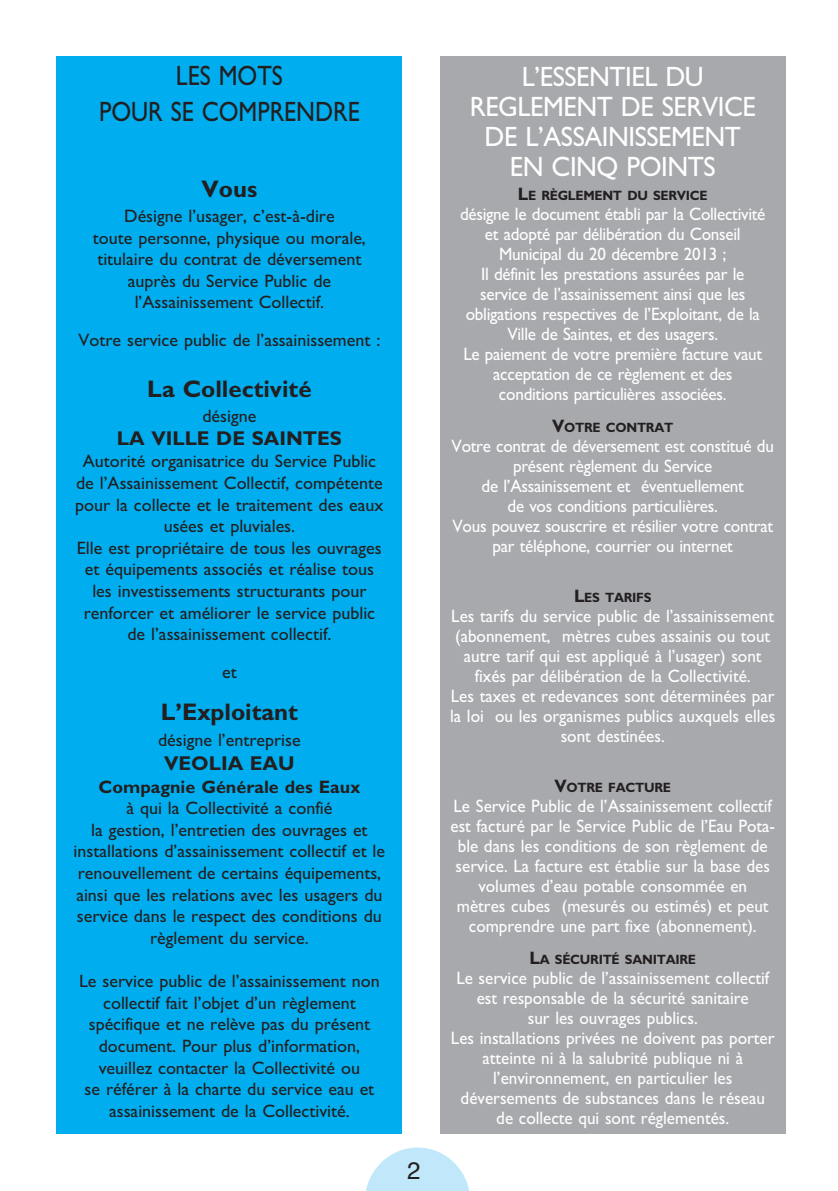
<style>
.page{position:relative;width:838px;height:1191px;background:#fff}
.page>*{position:absolute;margin:0;border:0;box-sizing:border-box;transform-origin:0 0}
.t1{font:28px/30px "M Gill Sans";letter-spacing:-.015em;color:#fff;text-align:center;scale:.95 1}
.t2{font:28px/36px "M Gill Sans";color:#231f20;text-align:center;scale:.86 1}
.t3{font:700 24px "M Gill Sans";color:#231f20}
.t4{font:24px "Helvetica";color:#231f20}
.t5{font:700 20px "M Gill Sans";color:#231f20}
.t6{font:18px/20px "M Gill Sans";color:#fff;text-align:center;scale:.95 1}
.t7{font:18px/21.6px "M Gill Sans";color:#231f20;text-align:center}
.t8{font:700 18px "M Gill Sans";color:#231f20}
.t9{font:700 13.6px "M Gill Sans";letter-spacing:-.02em;color:#231f20;scale:.95 1}
.s1{font-size:18px}
</style>
<div class="page">
<svg style="left:366px;top:1147px;width:104px;height:44px"></svg>
<div style="left:57px;top:57px;width:345px;height:1077px;background:#00aeef"></div>
<div style="left:440px;top:57px;width:345px;height:1077px;background:#a8a9ad"></div>
<h1 class="t2" style="left:99px;top:57px;width:304px">LES MOTS<br>POUR SE COMPRENDRE</h1>
<h2 class="t3" style="left:202px;top:175px;width:57px">Vous</h2>
<p class="t7" style="left:93px;top:205px;width:274px">Désigne l’usager, c’est-à-dire<br>toute personne, physique ou morale, titulaire du contrat de déversement auprès du Service Public de l’Assainissement Collectif.</p>
<p class="t7" style="left:79px;top:329px;width:303px">Votre service public de l’assainissement :</p>
<h2 class="t3" style="left:147px;top:375px;width:166px">La Collectivité</h2>
<p class="t7" style="left:202px;top:405px;width:55px">désigne</p>
<p class="t5" style="left:117px;top:426px;width:227px">LA VILLE DE SAINTES</p>
<p class="t7" style="left:75px;top:450px;width:310px">Autorité organisatrice du Service Public de l’Assainissement Collectif, compétente pour la collecte et le traitement des eaux usées et pluviales.<br>Elle est propriétaire de tous les ouvrages et équipements associés et réalise tous les investissements structurants pour renforcer et améliorer le service public de l’assainissement collectif.</p>
<p class="t7" style="left:222px;top:661px;width:16px">et</p>
<h2 class="t3" style="left:161px;top:697px;width:139px">L’Exploitant</h2>
<p class="t7" style="left:158px;top:729px;width:144px">désigne l’entreprise</p>
<p class="t5" style="left:164px;top:751px;width:132px">VEOLIA EAU</p>
<p class="t8" style="left:99px;top:776px;width:263px">Compagnie Générale des Eaux</p>
<p class="t7" style="left:74px;top:797px;width:313px">à qui la Collectivité a confié<br>la gestion, l’entretien des ouvrages et installations d’assainissement collectif et le renouvellement de certains équipements, ainsi que les relations avec les usagers du service dans le respect des conditions du règlement du service.</p>
<p class="t7" style="left:79px;top:970px;width:302px">Le service public de l’assainissement non collectif fait l’objet d’un règlement spécifique et ne relève pas du présent document. Pour plus d’information, veuillez contacter la Collectivité ou<br>se référer à la charte du service eau et assainissement de la Collectivité.</p>
<h2 class="t4" style="left:407px;top:1156px;width:15px">2</h2>
<h1 class="t1" style="left:470px;top:61px;width:303px">L’ESSENTIEL DU<br>REGLEMENT DE SERVICE<br>DE L’ASSAINISSEMENT<br>EN CINQ POINTS</h1>
<p class="t9" style="left:518px;top:187px;width:201px"><span class="s1">L</span>E RÈGLEMENT DU SERVICE</p>
<p class="t6" style="left:460px;top:204px;width:323px">désigne le document établi par la Collectivité et adopté par délibération du Conseil Municipal du 20 décembre 2013 ;<br>Il définit les prestations assurées par le service de l’assainissement ainsi que les obligations respectives de l’Exploitant, de la Ville de Saintes, et des usagers.<br>Le paiement de votre première facture vaut acceptation de ce règlement et des conditions particulières associées.</p>
<p class="t9" style="left:552px;top:419px;width:129px"><span class="s1">V</span>OTRE CONTRAT</p>
<p class="t6" style="left:451px;top:436px;width:341px">Votre contrat de déversement est constitué du présent règlement du Service<br>de l’Assainissement et éventuellement<br>de vos conditions particulières.<br>Vous pouvez souscrire et résilier votre contrat par téléphone, courrier ou internet</p>
<p class="t9" style="left:574px;top:589px;width:83px"><span class="s1">L</span>ES TARIFS</p>
<p class="t6" style="left:450px;top:606px;width:344px">Les tarifs du service public de l’assainissement (abonnement, mètres cubes assainis ou tout autre tarif qui est appliqué à l’usager) sont fixés par délibération de la Collectivité.<br>Les taxes et redevances sont déterminées par la loi ou les organismes publics auxquels elles sont destinées.</p>
<p class="t9" style="left:554px;top:779px;width:124px"><span class="s1">V</span>OTRE FACTURE</p>
<p class="t6" style="left:450px;top:796px;width:343px">Le Service Public de l’Assainissement collectif est facturé par le Service Public de l’Eau Pota&shy;ble dans les conditions de son règlement de service. La facture est établie sur la base des volumes d’eau potable consommée en<br>mètres cubes (mesurés ou estimés) et peut comprendre une part fixe (abonnement).</p>
<p class="t9" style="left:529px;top:951px;width:177px"><span class="s1">L</span>A SÉCURITÉ SANITAIRE</p>
<p class="t6" style="left:451px;top:968px;width:342px">Le service public de l’assainissement collectif est responsable de la sécurité sanitaire<br>sur les ouvrages publics.<br>Les installations privées ne doivent pas porter atteinte ni à la salubrité publique ni à l’environnement, en particulier les déversements de substances dans le réseau de collecte qui sont réglementés.</p>
</div>
